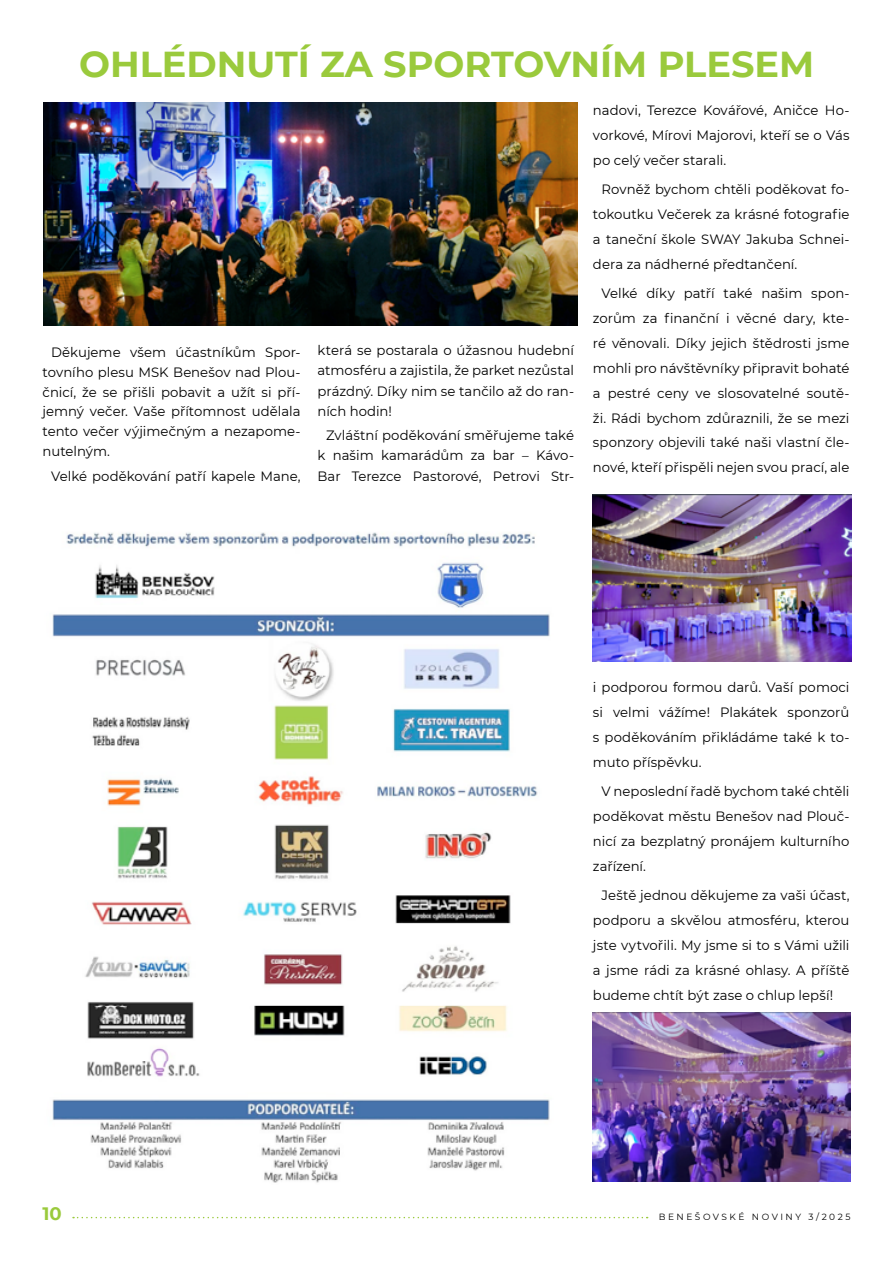
<style>
.page{position:relative;width:893px;height:1263px;background:#fff}
.page>*{position:absolute;margin:0;border:0;box-sizing:border-box;transform-origin:0 0}
.t1{font:700 36px "Montserrat";color:#9aca3c}
.t2{font:700 18px "Montserrat";color:#9aca3c}
.t3{font:13.5px/24.9px "Montserrat";color:#000;text-align:justify}
.t4{font:9px "Montserrat";letter-spacing:.28em;color:#000}
</style>
<div class="page">
<svg style="left:73px;top:1217px;width:575px;height:1px"></svg>
<img style="left:52px;top:532px;width:498px;height:651px">
<img style="left:592px;top:1013px;width:258px;height:168px">
<img style="left:43px;top:103px;width:535px;height:222px">
<img style="left:593px;top:494px;width:258px;height:168px">
<h1 class="t1" style="left:79px;top:39px;width:332px">OH LÉDN UTÍ ZA SPO</h1>
<h1 class="t1" style="left:465px;top:39px;width:55px">RTOVN</h1>
<h1 class="t1" style="left:600px;top:39px;width:215px">ÍM PLESEM</h1>
<p class="t3" style="left:43px;top:341px;width:259px;line-height:20px;text-indent:9px">Děkujeme všem účastníkům Spor&shy;tovního plesu MSK Benešov nad Plou&shy;čnicí, že se přišli pobavit a užít si pří&shy;jemný večer. Vaše přítomnost udělala tento večer výjimečným a nezapome&shy;nutelným.</p>
<p class="t3" style="left:51px;top:463px;width:251px">Velké poděkování patří kapele Mane,</p>
<p class="t3" style="left:317px;top:340px;width:258px;line-height:20.2px">která se postarala o úžasnou hudební atmosféru a zajistila, že parket nezůstal prázdný. Díky nim se tančilo až do ran&shy;ních hodin!</p>
<p class="t3" style="left:317px;top:425px;width:258px;line-height:20.2px;text-indent:9px">Zvláštní poděkování směřujeme také k našim kamarádům za bar – Kávo-Bar Terezce Pastorové, Petrovi Str-</p>
<p class="t3" style="left:593px;top:97px;width:258px">nadovi, Terezce Kovářové, Aničce Ho&shy;vorkové, Mírovi Majorovi, kteří se o Vás po celý večer starali.</p>
<p class="t3" style="left:593px;top:176px;width:258px;text-indent:9px">Rovněž bychom chtěli poděkovat fo&shy;tokoutku Večerek za krásné fotografie a taneční škole SWAY Jakuba Schnei&shy;dera za nádherné předtančení.</p>
<p class="t3" style="left:593px;top:280px;width:258px;text-indent:9px">Velké díky patří také našim spon&shy;zorům za finanční i věcné dary, kte&shy;ré věnovali. Díky jejich štědrosti jsme mohli pro návštěvníky připravit bohaté a pestré ceny ve slosovatelné soutě&shy;ži. Rádi bychom zdůraznili, že se mezi sponzory objevili také naši vlastní čle&shy;nové, kteří přispěli nejen svou prací, ale</p>
<p class="t3" style="left:593px;top:674px;width:258px">i podporou formou darů. Vaší pomoci si velmi vážíme! Plakátek sponzorů s poděkováním přikládáme také k to&shy;muto příspěvku.</p>
<p class="t3" style="left:593px;top:778px;width:258px;text-indent:9px">V neposlední řadě bychom také chtěli poděkovat městu Benešov nad Plouč&shy;nicí za bezplatný pronájem kulturního zařízení.</p>
<p class="t3" style="left:593px;top:882px;width:258px;text-indent:9px">Ještě jednou děkujeme za vaši účast, podporu a skvělou atmosféru, kterou jste vytvořili. My jsme si to s Vámi užili a jsme rádi za krásné ohlasy. A příště budeme chtít být zase o chlup lepší!</p>
<h2 class="t2" style="left:43px;top:1201px;width:21px">10</h2>
<p class="t4" style="left:659px;top:1211px;width:193px">BENEŠOVSKÉ NOVINY 3/2025</p>
</div>
